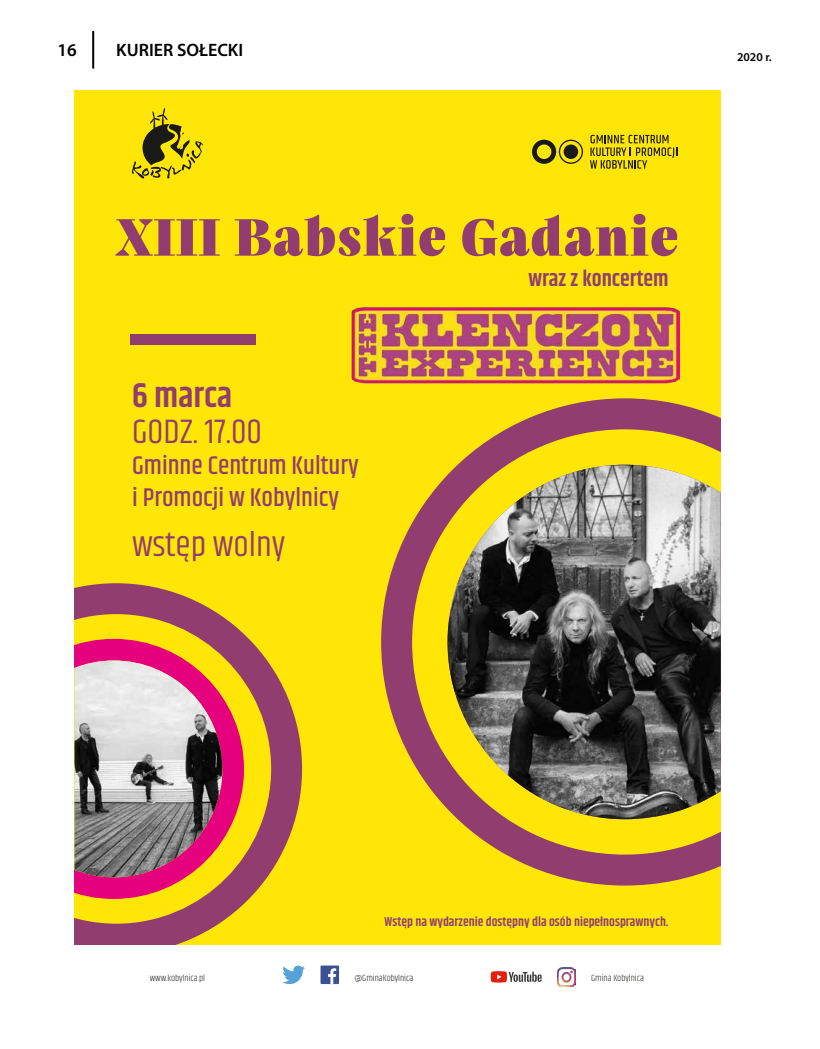
<style>
.page{position:relative;width:820px;height:1049px;background:#fff}
.page>*{position:absolute;margin:0;border:0;box-sizing:border-box;transform-origin:0 0}
.t1{font:900 52.1px "Praho";letter-spacing:.02em;color:#913d6f}
.t2{font:34.7px "Khand";color:#913d6f}
.t3{font:600 34.7px "Khand";color:#913d6f}
.t4{font:500 26px/31.2px "Khand";color:#913d6f}
.t5{font:600 22.2px "Khand";color:#913d6f}
.t6{font:600 18px "Myriad Pro";color:#000}
.t7{font:600 13px "Khand";color:#913d6f}
.t8{font:600 12px "Myriad Pro";color:#000}
.t9{font:300 9.3px "Khand";color:#1a1a18}
</style>
<div class="page">
<hr style="left:92px;top:31px;width:2px;height:38px;background:#000">
<div style="left:74px;top:91px;width:646px;height:913px;background:#ffe607"></div>
<svg style="left:381px;top:398px;width:339px;height:487px"></svg>
<svg style="left:74px;top:583px;width:228px;height:362px"></svg>
<svg style="left:74px;top:639px;width:170px;height:260px"></svg>
<svg style="left:412px;top:429px;width:308px;height:425px"></svg>
<div style="left:74px;top:945px;width:646px;height:59px;background:#fff"></div>
<svg style="left:532px;top:140px;width:50px;height:24px"></svg>
<div style="left:563px;top:144px;width:15px;height:15px;background:#1a1a18;border-radius:50%"></div>
<svg style="left:590px;top:135px;width:85px;height:34px"></svg>
<svg style="left:132px;top:108px;width:71px;height:71px"></svg>
<div style="left:130px;top:334px;width:125px;height:11px;background:#913d6f"></div>
<div style="left:320px;top:965px;width:19px;height:19px;background:#3c5194"></div>
<svg style="left:328px;top:968px;width:8px;height:16px"></svg>
<svg style="left:282px;top:965px;width:23px;height:19px"></svg>
<svg style="left:490px;top:971px;width:51px;height:11px"></svg>
<img style="left:557px;top:967px;width:18px;height:19px">
<img style="left:447px;top:465px;width:273px;height:354px">
<img style="left:351px;top:307px;width:328px;height:76px">
<img style="left:74px;top:660px;width:148px;height:217px">
<h3 class="t6" style="left:57px;top:39px;width:21px">16</h3>
<h3 class="t6" style="left:116px;top:39px;width:128px">KURIER SOŁECKI</h3>
<p class="t8" style="left:736px;top:50px;width:36px">2020 r.</p>
<h1 class="t1" style="left:115px;top:205px;width:564px">XIII Babskie Gadanie</h1>
<h2 class="t3" style="left:132px;top:372px;width:101px">6 marca</h2>
<h2 class="t2" style="left:132px;top:411px;width:131px">GODZ. 17.00</h2>
<h3 class="t4" style="left:132px;top:452px;width:228px">Gminne Centrum Kultury i Promocji w Kobylnicy</h3>
<h2 class="t2" style="left:132px;top:523px;width:155px">wstęp wolny</h2>
<h3 class="t5" style="left:528px;top:264px;width:142px">wraz z koncertem</h3>
<p class="t7" style="left:384px;top:912px;width:285px">Wstęp na wydarzenie dostępny dla osób niepełnosprawnych.</p>
<p class="t9" style="left:150px;top:972px;width:57px">www.kobylnica.pl</p>
<p class="t9" style="left:354px;top:972px;width:60px">@GminaKobylnica</p>
<p class="t9" style="left:591px;top:972px;width:54px">Gmina Kobylnica</p>
</div>
